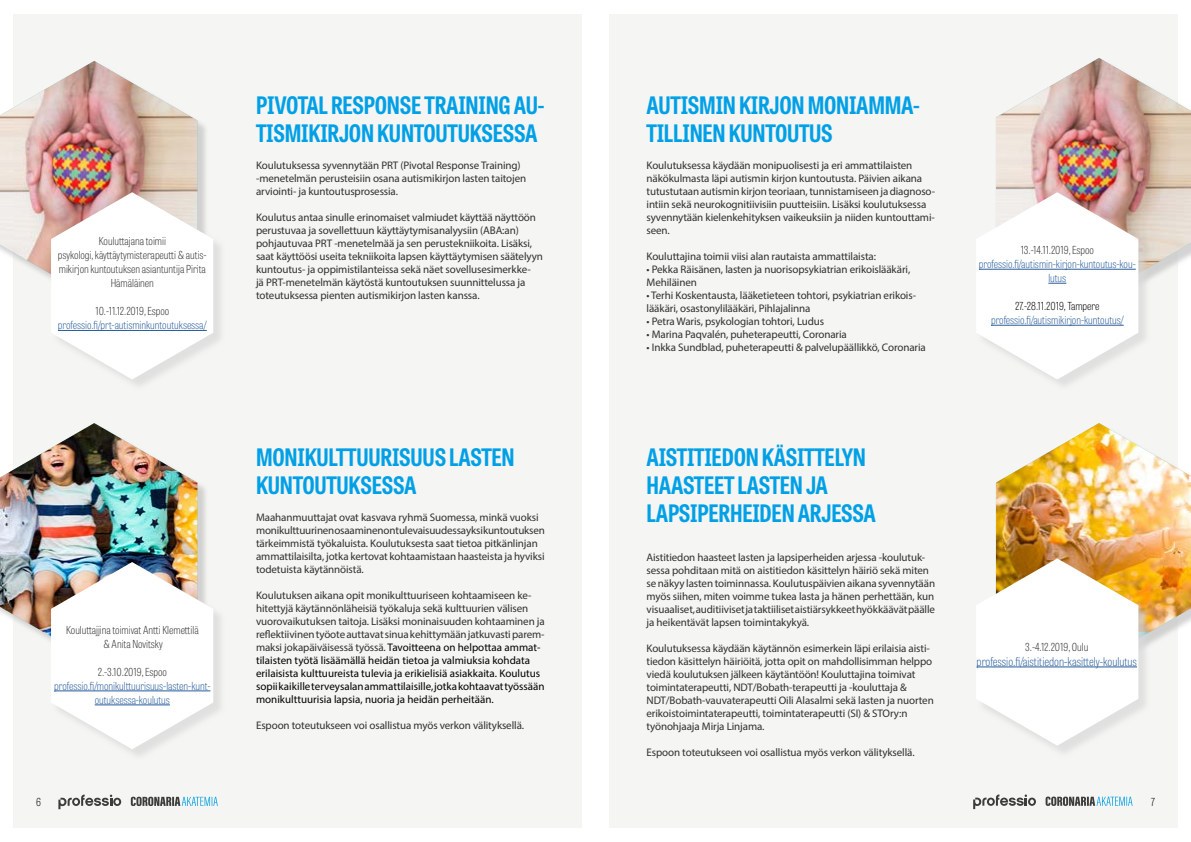
<style>
.page{position:relative;width:1191px;height:842px;background:#fff}
.page>*{position:absolute;margin:0;border:0;box-sizing:border-box;transform-origin:0 0}
.t1{font:700 24px/28px "Tablet Gothic Condensed";letter-spacing:-.01em;color:#00a0e7}
.t2{font:100 12px "Tablet Gothic Condensed";color:#275b9b}
.t3{font:11px/13px "Myriad Pro";letter-spacing:-.01em;color:#303030}
.t4{font:11px/13px "Myriad Pro";letter-spacing:-.005em;color:#000}
.t5{font:100 11px/14px "Tablet Gothic Condensed";color:#303030;text-align:center}
.t6{font:100 11px/14px "Tablet Gothic Condensed";color:#275b9b;text-align:center}
.t7{font:100 11px "Tablet Gothic Condensed";letter-spacing:-.005em;color:#000}
.s1{color:#303030}
</style>
<div class="page">
<div style="left:609px;top:14px;width:568px;height:814px;background:#f5f5f3"></div>
<div style="left:13px;top:14px;width:569px;height:814px;background:#f5f5f3"></div>
<div style="left:0;top:64px;width:209px;height:247px;background:#c6c6c6;opacity:.75"></div>
<svg style="left:0;top:274px;width:51px;height:25px"></svg>
<img style="left:0;top:61px;width:197px;height:213px">
<svg style="left:131px;top:797px;width:87px;height:9px"></svg>
<svg style="left:58px;top:794px;width:63px;height:15px"></svg>
<svg style="left:1045px;top:796px;width:87px;height:10px"></svg>
<svg style="left:973px;top:794px;width:63px;height:15px"></svg>
<img style="left:996px;top:58px;width:195px;height:213px">
<div style="left:977px;top:194px;width:173px;height:198px;background:#dadada;opacity:.75"></div>
<svg style="left:977px;top:192px;width:161px;height:187px"></svg>
<hr style="left:991px;top:325px;width:132px;height:1px;background:#275b9b">
<img style="left:996px;top:423px;width:195px;height:209px">
<div style="left:977px;top:560px;width:173px;height:198px;background:#dadada;opacity:.75"></div>
<svg style="left:976px;top:558px;width:162px;height:188px"></svg>
<hr style="left:976px;top:667px;width:161px;height:1px;background:#275b9b">
<div style="left:53px;top:194px;width:173px;height:198px;background:#dadada;opacity:.75"></div>
<svg style="left:51px;top:192px;width:162px;height:187px"></svg>
<hr style="left:58px;top:330px;width:149px;height:1px;background:#275b9b">
<div style="left:0;top:426px;width:209px;height:247px;background:#c6c6c6;opacity:.75"></div>
<img style="left:0;top:423px;width:197px;height:238px">
<div style="left:53px;top:564px;width:173px;height:198px;background:#dadada;opacity:.75"></div>
<svg style="left:51px;top:562px;width:162px;height:187px"></svg>
<hr style="left:54px;top:691px;width:156px;height:1px;background:#275b9b">
<hr style="left:95px;top:705px;width:75px;height:1px;background:#275b9b">
<p class="t5" style="left:58px;top:234px;width:150px">Kouluttajana toimii<br>psykologi, käyttäytymisterapeutti &amp; autis&shy;mikirjon kuntoutuksen asiantuntija Pirita<br>Hämäläinen</p>
<p class="t5" style="left:95px;top:304px;width:75px">10.-11.12.2019, Espoo</p>
<p class="t6" style="left:58px;top:318px;width:150px">professio.fi/prt-autisminkuntoutuksessa/</p>
<h1 class="t1" style="left:256px;top:90px;width:290px">PIVOTAL RESPONSE TRAINING AU-<br>TISMIKIRJON KUNTOUTUKSESSA</h1>
<p class="t3" style="left:256px;top:158px;width:272px">Koulutuksessa syvennytään PRT (Pivotal Response Training) -menetelmän perusteisiin osana autismikirjon lasten taitojen arviointi- ja kuntoutusprosessia.</p>
<p class="t3" style="left:256px;top:210px;width:288px">Koulutus antaa sinulle erinomaiset valmiudet käyttää näyttöön perustuvaa ja sovellettuun käyttäytymisanalyysiin (ABA:an) pohjautuvaa PRT -menetelmää ja sen perustekniikoita. Lisäksi, saat käyttöösi useita tekniikoita lapsen käyttäytymisen säätelyyn kuntoutus- ja oppimistilanteissa sekä näet sovellusesimerkke-<br>jä PRT-menetelmän käytöstä kuntoutuksen suunnittelussa ja toteutuksessa pienten autismikirjon lasten kanssa.</p>
<p class="t5" style="left:66px;top:622px;width:134px">Kouluttajjina toimivat Antti Klemettilä &amp; Anita Novitsky</p>
<p class="t5" style="left:98px;top:664px;width:71px">2.-3.10.2019, Espoo</p>
<p class="t6" style="left:54px;top:678px;width:158px">professio.fi/monikulttuurisuus-lasten-kunt&shy;outuksessa-koulutus</p>
<h1 class="t1" style="left:256px;top:443px;width:260px">MONIKULTTUURISUUS LASTEN<br>KUNTOUTUKSESSA</h1>
<p class="t3" style="left:256px;top:511px;width:290px">Maahanmuuttajat ovat kasvava ryhmä Suomessa, minkä vuoksi monikulttuurinen osaaminen on tulevaisuudessa yksi kuntoutuksen tärkeimmistä työkaluista. Koulutuksesta saat tietoa pitkänlinjan ammattilaisilta, jotka kertovat kohtaamistaan haasteista ja hyviksi todetuista käytännöistä.</p>
<p class="t4" style="left:256px;top:589px;width:290px"><span class="s1">Koulutuksen aikana opit monikulttuuriseen kohtaamiseen ke&shy;hitettyjä käytännönläheisiä työkaluja sekä kulttuurien välisen vuorovaikutuksen taitoja. Lisäksi moninaisuuden kohtaaminen ja reflektiivinen työote auttavat sinua kehittymään jatkuvasti parem&shy;maksi jokapäiväisessä työssä.</span> Tavoitteena on helpottaa ammat&shy;tilaisten työtä lisäämällä heidän tietoa ja valmiuksia kohdata erilaisista kulttuureista tulevia ja erikielisiä asiakkaita. Koulutus sopii kaikille terveysalan ammattilaisille, jotka kohtaavat työssään monikulttuurisia lapsia, nuoria ja heidän perheitään.</p>
<p class="t3" style="left:256px;top:719px;width:270px">Espoon toteutukseen voi osallistua myös verkon välityksellä.</p>
<h1 class="t1" style="left:646px;top:90px;width:275px">AUTISMIN KIRJON MONIAMMA-<br>TILLINEN KUNTOUTUS</h1>
<p class="t3" style="left:646px;top:158px;width:290px">Koulutuksessa käydään monipuolisesti ja eri ammattilaisten näkökulmasta läpi autismin kirjon kuntoutusta. Päivien aikana tutustutaan autismin kirjon teoriaan, tunnistamiseen ja diagnoso&shy;intiin sekä neurokognitiivisiin puutteisiin. Lisäksi koulutuksessa syvennytään kielenkehityksen vaikeuksiin ja niiden kuntouttami&shy;seen.</p>
<p class="t3" style="left:646px;top:249px;width:231px">Kouluttajina toimii viisi alan rautaista ammattilaista:</p>
<p class="t3" style="left:646px;top:262px;width:265px">• Pekka Räisänen, lasten ja nuorisopsykiatrian erikoislääkäri,<br>Mehiläinen</p>
<p class="t3" style="left:646px;top:288px;width:271px">• Terhi Koskentausta, lääketieteen tohtori, psykiatrian erikois&shy;lääkäri, osastonylilääkäri, Pihlajalinna</p>
<p class="t3" style="left:646px;top:314px;width:179px">• Petra Waris, psykologian tohtori, Ludus</p>
<p class="t3" style="left:646px;top:327px;width:202px">• Marina Paqvalén, puheterapeutti, Coronaria</p>
<p class="t3" style="left:646px;top:340px;width:281px">• Inkka Sundblad, puheterapeutti &amp; palvelupäällikkö, Coronaria</p>
<h1 class="t1" style="left:646px;top:443px;width:231px">AISTITIEDON KÄSITTELYN<br>HAASTEET LASTEN JA<br>LAPSIPERHEIDEN ARJESSA</h1>
<p class="t3" style="left:646px;top:551px;width:290px">Aistitiedon haasteet lasten ja lapsiperheiden arjessa -koulutuk&shy;sessa pohditaan mitä on aistitiedon käsittelyn häiriö sekä miten se näkyy lasten toiminnassa. Koulutuspäivien aikana syvennytään myös siihen, miten voimme tukea lasta ja hänen perhettään, kun visuaaliset, auditiiviset ja taktiiliset aistiärsykkeet hyökkäävät päälle ja heikentävät lapsen toimintakykyä.</p>
<p class="t3" style="left:646px;top:642px;width:289px">Koulutuksessa käydään käytännön esimerkein läpi erilaisia aisti&shy;tiedon käsittelyn häiriöitä, jotta opit on mahdollisimman helppo viedä koulutuksen jälkeen käytäntöön! Kouluttajina toimivat toimintaterapeutti, NDT/Bobath-terapeutti ja -kouluttaja &amp; NDT/Bobath-vauvaterapeutti Oili Alasalmi sekä lasten ja nuorten erikoistoimintaterapeutti, toimintaterapeutti (SI) &amp; STOry:n työnohjaaja Mirja Linjama.</p>
<p class="t3" style="left:646px;top:746px;width:270px">Espoon toteutukseen voi osallistua myös verkon välityksellä.</p>
<p class="t5" style="left:1020px;top:243px;width:75px">13.-14.11.2019, Espoo</p>
<p class="t6" style="left:979px;top:257px;width:158px">professio.fi/autismin-kirjon-kuntoutus-kou&shy;lutus</p>
<p class="t7" style="left:1015px;top:299px;width:86px">27.-28.11.2019, Tampere</p>
<p class="t6" style="left:991px;top:313px;width:134px">professio.fi/autismikirjon-kuntoutus/</p>
<p class="t5" style="left:1025px;top:640px;width:65px">3.-4.12.2019, Oulu</p>
<p class="t2" style="left:976px;top:653px;width:162px">professio.fi/aistitiedon-kasittely-koulutus</p>
<p class="t7" style="left:36px;top:795px;width:6px">6</p>
<p class="t7" style="left:1151px;top:795px;width:5px">7</p>
</div>
